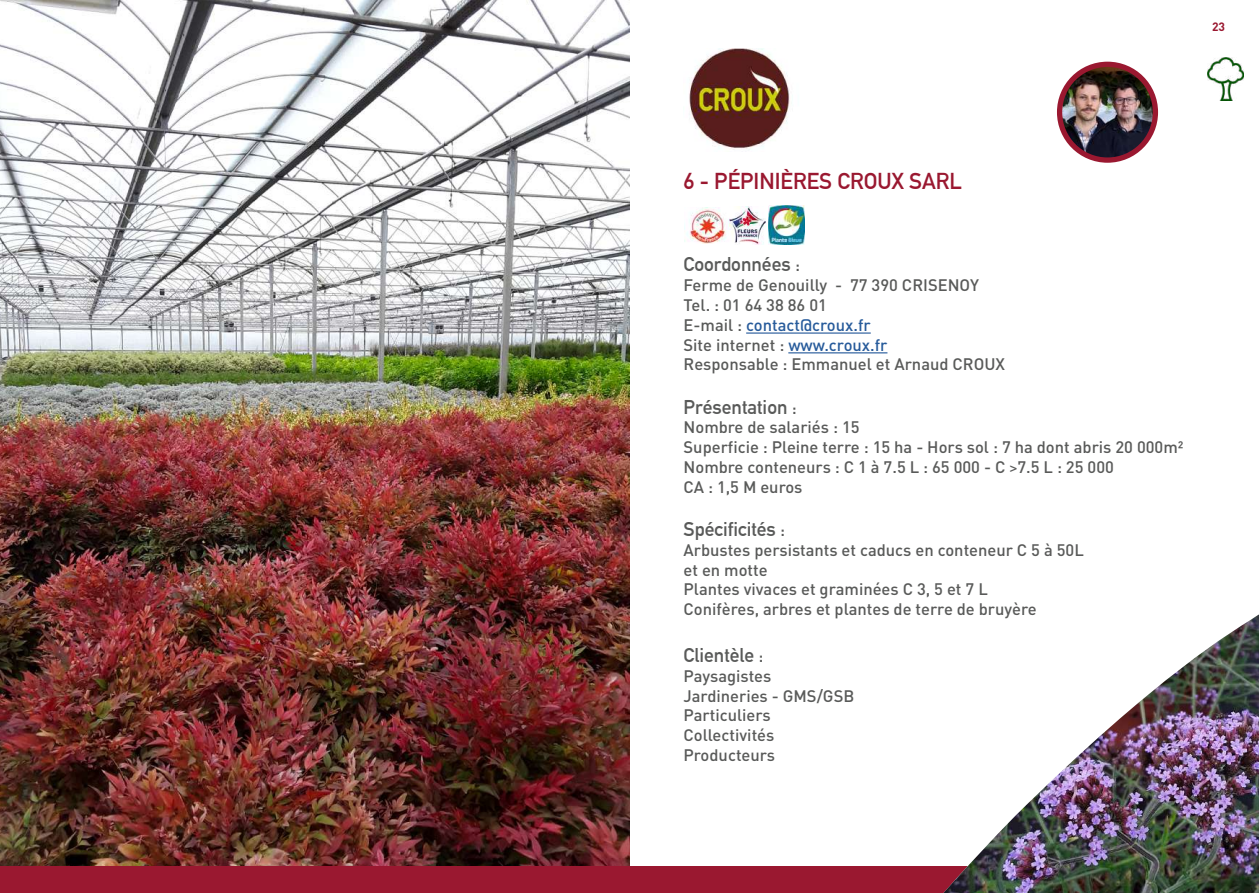
<style>
.page{position:relative;width:1259px;height:893px;background:#fff}
.page>*{position:absolute;margin:0;border:0;box-sizing:border-box;transform-origin:0 0}
.t1{font:700 22.5px "DIN Alternate";color:#9a1830}
.t2{font:700 19.5px "DIN Alternate";color:#595a59}
.t3{font:500 16.5px/19.8px "DIN";color:#595a59}
.t4{font:700 12px "DIN";color:#9a1830}
.s1{color:#275b9b}
.s2{font-family:"Arial Hebrew";font-weight:400}
</style>
<div class="page">
<hr style="left:746px;top:332px;width:124px;height:2px;background:#275b9b">
<hr style="left:788px;top:352px;width:99px;height:1px;background:#275b9b">
<img style="left:689px;top:49px;width:101px;height:101px">
<img style="left:769px;top:205px;width:35px;height:39px">
<img style="left:686px;top:207px;width:80px;height:37px">
<img style="left:1059px;top:64px;width:96px;height:96px;border-radius:48px">
<div style="left:1057px;top:62px;width:101px;height:101px;border:5px solid #9a1830;border-radius:50%"></div>
<img style="left:1207px;top:58px;width:36px;height:42px">
<img style="left:0;top:0;width:629px;height:866px">
<div style="left:0;top:866px;width:1259px;height:27px;background:#9a1830"></div>
<img style="left:943px;top:614px;width:316px;height:279px">
<p class="t4" style="left:1212px;top:19px;width:15px">23</p>
<h1 class="t1" style="left:683px;top:164px;width:280px">6 - PÉPINIÈRES CROUX SARL</h1>
<p class="t2" style="left:683px;top:250px;width:118px">Coordonnées :</p>
<p class="t3" style="left:683px;top:275px;width:323px">Ferme de Genouilly - 77 390 CRISENOY<br>Tel. : 01 64 38 86 01<br>E-mail : <span class="s1">contact@croux.fr<br></span>Site internet : <span class="s1">www.croux.fr<br></span>Responsable : Emmanuel et Arnaud CROUX</p>
<p class="t2" style="left:683px;top:392px;width:115px">Présentation :</p>
<p class="t3" style="left:683px;top:417px;width:501px">Nombre de salariés : 15<br>Superficie : Pleine terre : 15 ha - Hors sol : 7 ha dont abris 20 000m²<br>Nombre conteneurs : C 1 à 7.5 L : 65 000 - C <span class="s2">&gt;</span>7.5 L : 25 000<br>CA : 1,5 M euros</p>
<p class="t2" style="left:683px;top:514px;width:103px">Spécificités :</p>
<p class="t3" style="left:683px;top:539px;width:402px">Arbustes persistants et caducs en conteneur C 5 à 50L et en motte<br>Plantes vivaces et graminées C 3, 5 et 7 L<br>Conifères, arbres et plantes de terre de bruyère</p>
<p class="t2" style="left:683px;top:640px;width:82px">Clientèle :</p>
<p class="t3" style="left:683px;top:665px;width:172px">Paysagistes<br>Jardineries - GMS/GSB<br>Particuliers<br>Collectivités<br>Producteurs</p>
</div>
